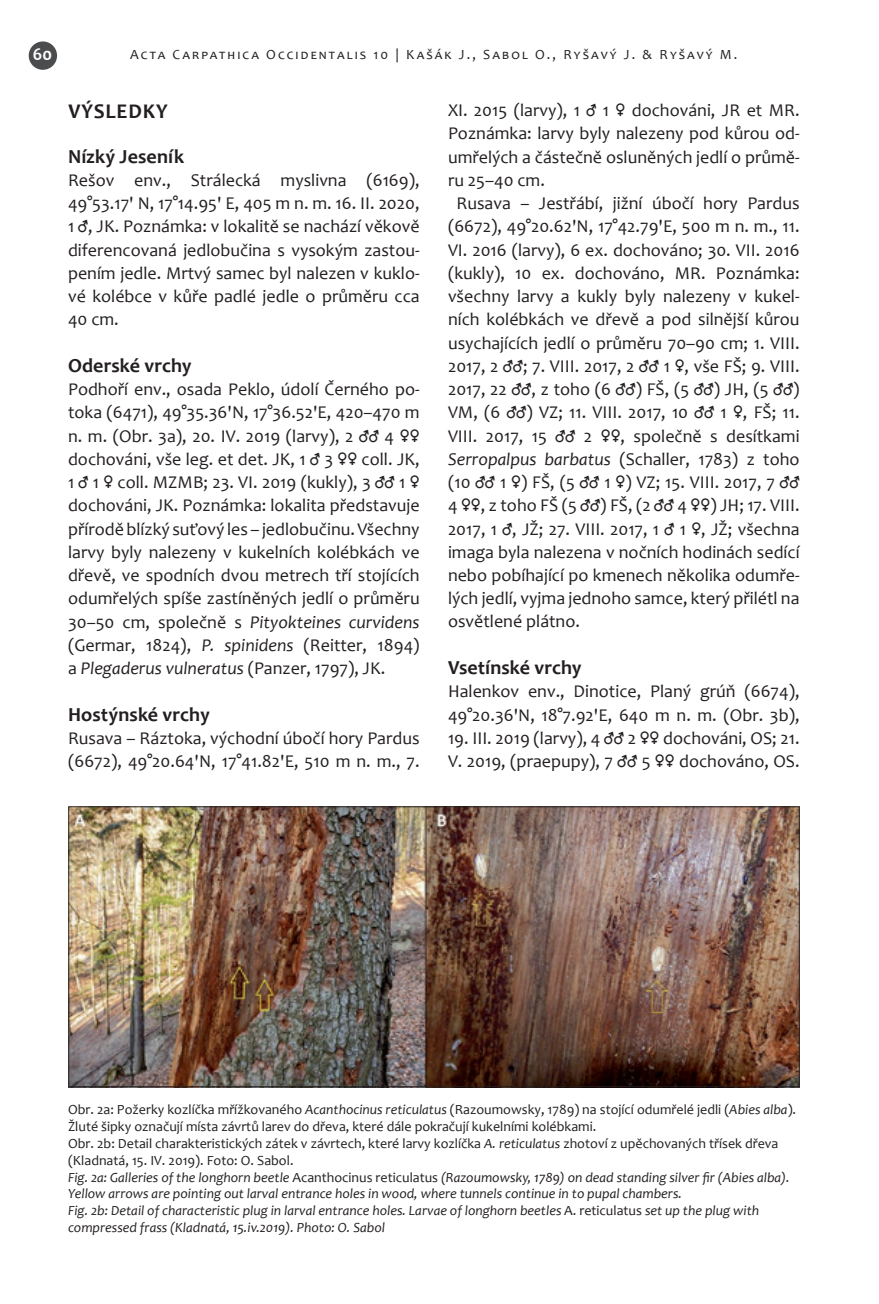
<style>
.page{position:relative;width:879px;height:1304px;background:#fff}
.page>*{position:absolute;margin:0;border:0;box-sizing:border-box;transform-origin:0 0}
.t1{font:700 21px "Candara";letter-spacing:.04em;color:#231f20}
.t2{font:700 20px "Candara";letter-spacing:.005em;color:#231f20}
.t3{font:18px/23.2px "Candara";color:#231f20}
.t4{font:700 18px "Candara";color:#fff}
.t5{font:italic 14px/16.8px "Candara";color:#231f20}
.t6{font:14px "Candara";letter-spacing:.155em;color:#231f20}
.s1{font-family:"Consolas"}
.s2{font-style:italic}
.s3{font-style:normal}
</style>
<div class="page">
<div style="left:29px;top:41px;width:28px;height:29px;background:#4b4c4d;border-radius:50%"></div>
<img style="left:70px;top:808px;width:728px;height:277px">
<p class="t4" style="left:33px;top:43px;width:21px">60</p>
<p class="t6" style="left:130px;top:46px;width:609px">Acta Carpathica Occidentalis 10 | Kašák J., Sabol O., Ryšavý J. &amp; Ryšavý M.</p>
<p class="t1" style="left:68px;top:98px;width:101px">Výsledky</p>
<p class="t2" style="left:68px;top:144px;width:118px">Nízký Jeseník</p>
<p class="t3" style="left:68px;top:168px;width:353px;text-align:justify">Rešov env., Strálecká myslivna (6169), 49°53.17' N, 17°14.95' E, 405 m n. m. 16. II. 2020, 1 <span class="s1">♂</span>, JK. Poznámka: v lokalitě se nachází věkově diferencovaná jedlobučina s vysokým zastou&shy;pením jedle. Mrtvý samec byl nalezen v kuklo&shy;vé kolébce v kůře padlé jedle o průměru cca 40 cm.</p>
<p class="t2" style="left:68px;top:353px;width:125px">Oderské vrchy</p>
<p class="t3" style="left:68px;top:378px;width:353px;text-align:justify">Podhoří env., osada Peklo, údolí Černého po&shy;toka (6471), 49°35.36'N, 17°36.52'E, 420–470 m n. m. (Obr. 3a), 20. IV. 2019 (larvy), 2 <span class="s1">♂♂</span> 4 <span class="s1">♀♀ </span>dochováni, vše leg. et det. JK, 1 <span class="s1">♂</span> 3 <span class="s1">♀♀</span> coll. JK, 1 <span class="s1">♂</span> 1 <span class="s1">♀</span> coll. MZMB; 23. VI. 2019 (kukly), 3 <span class="s1">♂♂</span> 1 <span class="s1">♀ </span>dochováni, JK. Poznámka: lokalita představuje přírodě blízký suťový les – jedlobučinu. Všechny larvy byly nalezeny v kukelních kolébkách ve dřevě, ve spodních dvou metrech tří stojících odumřelých spíše zastíněných jedlí o průměru 30–50 cm, společně s <span class="s2">Pityokteines curvidens </span>(Germar, 1824), <span class="s2">P. spinidens</span> (Reitter, 1894) a <span class="s2">Plegaderus vulneratus</span> (Panzer, 1797), JK.</p>
<p class="t2" style="left:68px;top:702px;width:143px">Hostýnské vrchy</p>
<p class="t3" style="left:68px;top:726px;width:353px">Rusava – Ráztoka, východní úbočí hory Pardus (6672), 49°20.64'N, 17°41.82'E, 510 m n. m., 7.</p>
<p class="t3" style="left:448px;top:99px;width:353px">XI. 2015 (larvy), 1 <span class="s1">♂</span> 1 <span class="s1">♀</span> dochováni, JR et MR.</p>
<p class="t3" style="left:448px;top:122px;width:353px">Poznámka: larvy byly nalezeny pod kůrou od-</p>
<p class="t3" style="left:448px;top:145px;width:353px">umřelých a částečně osluněných jedlí o průmě-</p>
<p class="t3" style="left:448px;top:168px;width:98px">ru 25–40 cm.</p>
<p class="t3" style="left:456px;top:192px;width:344px">Rusava – Jestřábí, jižní úbočí hory Pardus</p>
<p class="t3" style="left:448px;top:215px;width:353px">(6672), 49°20.62'N, 17°42.79'E, 500 m n. m., 11.</p>
<p class="t3" style="left:448px;top:238px;width:353px">VI. 2016 (larvy), 6 ex. dochováno; 30. VII. 2016</p>
<p class="t3" style="left:448px;top:261px;width:353px">(kukly), 10 ex. dochováno, MR. Poznámka:</p>
<p class="t3" style="left:448px;top:285px;width:353px">všechny larvy a kukly byly nalezeny v kukel-</p>
<p class="t3" style="left:448px;top:308px;width:353px">ních kolébkách ve dřevě a pod silnější kůrou</p>
<p class="t3" style="left:448px;top:331px;width:353px">usychajících jedlí o průměru 70–90 cm; 1. VIII.</p>
<p class="t3" style="left:448px;top:354px;width:353px">2017, 2 <span class="s1">♂♂</span>; 7. VIII. 2017, 2 <span class="s1">♂♂</span> 1 <span class="s1">♀</span>, vše FŠ; 9. VIII.</p>
<p class="t3" style="left:448px;top:377px;width:353px">2017, 22 <span class="s1">♂♂</span>, z toho (6 <span class="s1">♂♂</span>) FŠ, (5 <span class="s1">♂♂</span>) JH, (5 <span class="s1">♂♂</span>)</p>
<p class="t3" style="left:448px;top:401px;width:353px">VM, (6 <span class="s1">♂♂</span>) VZ; 11. VIII. 2017, 10 <span class="s1">♂♂</span> 1 <span class="s1">♀</span>, FŠ; 11.</p>
<p class="t3" style="left:448px;top:424px;width:353px">VIII. 2017, 15 <span class="s1">♂♂</span> 2 <span class="s1">♀♀</span>, společně s desítkami</p>
<p class="t3" style="left:448px;top:447px;width:353px"><span class="s2">Serropalpus barbatus</span> (Schaller, 1783) z toho</p>
<p class="t3" style="left:448px;top:470px;width:353px">(10 <span class="s1">♂♂</span> 1 <span class="s1">♀</span>) FŠ, (5 <span class="s1">♂♂</span> 1 <span class="s1">♀</span>) VZ; 15. VIII. 2017, 7 <span class="s1">♂♂</span></p>
<p class="t3" style="left:448px;top:494px;width:353px">4 <span class="s1">♀♀</span>, z toho FŠ (5 <span class="s1">♂♂</span>) FŠ, (2 <span class="s1">♂♂</span> 4 <span class="s1">♀♀</span>) JH; 17. VIII.</p>
<p class="t3" style="left:448px;top:517px;width:353px">2017, 1 <span class="s1">♂</span>, JŽ; 27. VIII. 2017, 1 <span class="s1">♂</span> 1 <span class="s1">♀</span>, JŽ; všechna</p>
<p class="t3" style="left:448px;top:540px;width:353px">imaga byla nalezena v nočních hodinách sedící</p>
<p class="t3" style="left:448px;top:563px;width:353px">nebo pobíhající po kmenech několika odumře-</p>
<p class="t3" style="left:448px;top:587px;width:353px">lých jedlí, vyjma jednoho samce, který přilétl na</p>
<p class="t3" style="left:448px;top:610px;width:133px">osvětlené plátno.</p>
<p class="t2" style="left:448px;top:655px;width:135px">Vsetínské vrchy</p>
<p class="t3" style="left:448px;top:680px;width:353px">Halenkov env., Dinotice, Planý grúň (6674),<br>49°20.36'N, 18°7.92'E, 640 m n. m. (Obr. 3b),</p>
<p class="t3" style="left:448px;top:726px;width:353px">19. III. 2019 (larvy), 4 <span class="s1">♂♂</span> 2 <span class="s1">♀♀</span> dochováni, OS; 21.<br>V. 2019, (praepupy), 7 <span class="s1">♂♂</span> 5 <span class="s1">♀♀</span> dochováno, OS.</p>
<p class="t5" style="left:68px;top:1101px;width:729px"><span class="s3">Obr. 2a: Požerky kozlíčka mřížkovaného</span> Acanthocinus reticulatus <span class="s3">(Razoumowsky, 1789) na stojící odumřelé jedli (</span>Abies alba<span class="s3">).<br>Žluté šipky označují místa závrtů larev do dřeva, které dále pokračují kukelními kolébkami.<br>Obr. 2b: Detail charakteristických zátek v závrtech, které larvy kozlíčka</span> A. reticulatus <span class="s3">zhotoví z upěchovaných třísek dřeva (Kladnatá, 15. IV. 2019). Foto: O. Sabol.<br></span>Fig. 2a: Galleries of the longhorn beetle <span class="s3">Acanthocinus reticulatus</span> (Razoumowsky, 1789) on dead standing silver fir (Abies alba).<br>Yellow arrows are pointing out larval entrance holes in wood, where tunnels continue in to pupal chambers.<br>Fig. 2b: Detail of characteristic plug in larval entrance holes. Larvae of longhorn beetles <span class="s3">A. reticulatus</span> set up the plug with compressed frass (Kladnatá, 15.iv.2019). Photo: O. Sabol</p>
</div>
